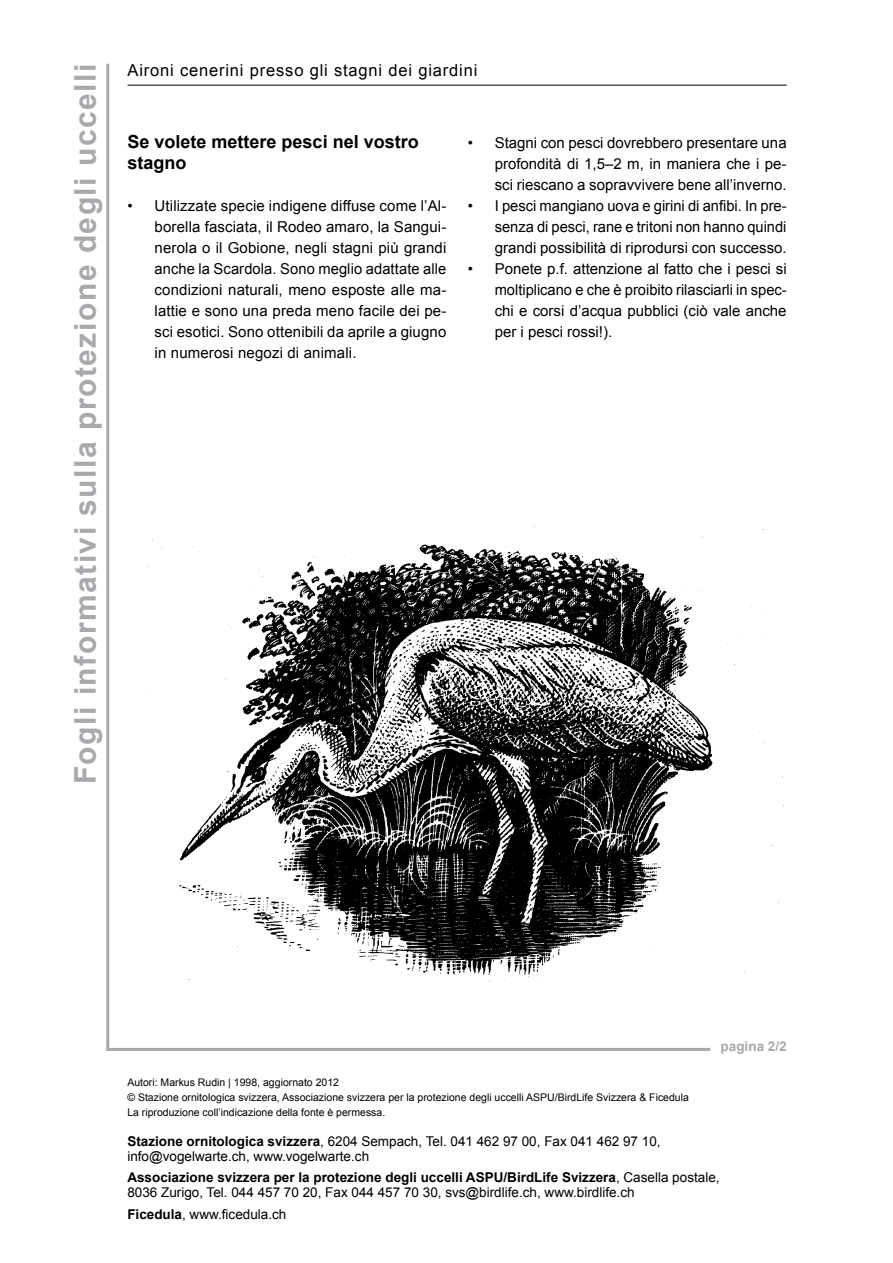
<style>
.page{position:relative;width:893px;height:1263px;background:#fff}
.page>*{position:absolute;margin:0;border:0;box-sizing:border-box;transform-origin:0 0}
.t1{font:700 30px "Arial";letter-spacing:.05em;color:#a7a9ac}
.t2{font:700 18px/21px "Arial";color:#000}
.t3{font:16.5px "Arial";letter-spacing:.05em;color:#000}
.t4{font:15px/21px "Arial";color:#000;text-align:justify}
.t5{font:13.5px/15px "Arial";color:#000}
.t6{font:700 13.5px "Arial";color:#a7a9ac}
.t7{font:10.5px/15px "Arial";color:#000}
.s1{font-weight:700}
</style>
<div class="page">
<hr style="left:106px;top:64px;width:3px;height:987px;background:#a7a9ac">
<hr style="left:128px;top:85px;width:659px;height:1px;background:#000">
<hr style="left:106px;top:1048px;width:604px;height:3px;background:#a7a9ac">
<img style="left:145px;top:526px;width:642px;height:460px">
<h1 class="t1" style="left:65px;top:784px;width:722px;rotate:-90deg">Fogli informativi sulla protezione degli uccelli</h1>
<p class="t3" style="left:128px;top:59px;width:351px">Aironi cenerini presso gli stagni dei giardini</p>
<p class="t2" style="left:128px;top:132px;width:293px">Se volete mettere pesci nel vostro stagno</p>
<p class="t4" style="left:155px;top:195px;width:293px;text-indent:-27px">• Utilizzate specie indigene diffuse come l’Al&shy;borella fasciata, il Rodeo amaro, la Sangui&shy;nerola o il Gobione, negli stagni più grandi anche la Scardola. Sono meglio adattate alle condizioni naturali, meno esposte alle ma&shy;lattie e sono una preda meno facile dei pe&shy;sci esotici. Sono ottenibili da aprile a giugno in numerosi negozi di animali.</p>
<p class="t4" style="left:495px;top:132px;width:293px;text-indent:-27px">• Stagni con pesci dovrebbero presentare una profondità di 1,5–2 m, in maniera che i pe&shy;sci riescano a sopravvivere bene all’inverno.</p>
<p class="t4" style="left:495px;top:195px;width:293px;text-indent:-27px">• I pesci mangiano uova e girini di anfibi. In pre&shy;senza di pesci, rane e tritoni non hanno quindi grandi possibilità di riprodursi con successo.</p>
<p class="t4" style="left:495px;top:258px;width:294px;text-indent:-27px">• Ponete p.f. attenzione al fatto che i pesci si moltiplicano e che è proibito rilasciarli in spec&shy;chi e corsi d’acqua pubblici (ciò vale anche per i pesci rossi!).</p>
<p class="t6" style="left:721px;top:1037px;width:68px">pagina 2/2</p>
<p class="t7" style="left:127px;top:1075px;width:563px">Autori: Markus Rudin | 1998, aggiornato 2012<br>© Stazione ornitologica svizzera, Associazione svizzera per la protezione degli uccelli ASPU/BirdLife Svizzera &amp; Ficedula<br>La riproduzione coll’indicazione della fonte è permessa.</p>
<p class="t5" style="left:127px;top:1134px;width:535px"><span class="s1">Stazione ornitologica svizzera</span>, 6204 Sempach, Tel. 041 462 97 00, Fax 041 462 97 10, info@vogelwarte.ch, www.vogelwarte.ch</p>
<p class="t5" style="left:127px;top:1170px;width:594px"><span class="s1">Associazione svizzera per la protezione degli uccelli ASPU/BirdLife Svizzera</span>, Casella postale,<br>8036 Zurigo, Tel. 044 457 70 20, Fax 044 457 70 30, svs@birdlife.ch, www.birdlife.ch</p>
<p class="t5" style="left:127px;top:1206px;width:161px"><span class="s1">Ficedula</span>, www.ficedula.ch</p>
</div>
